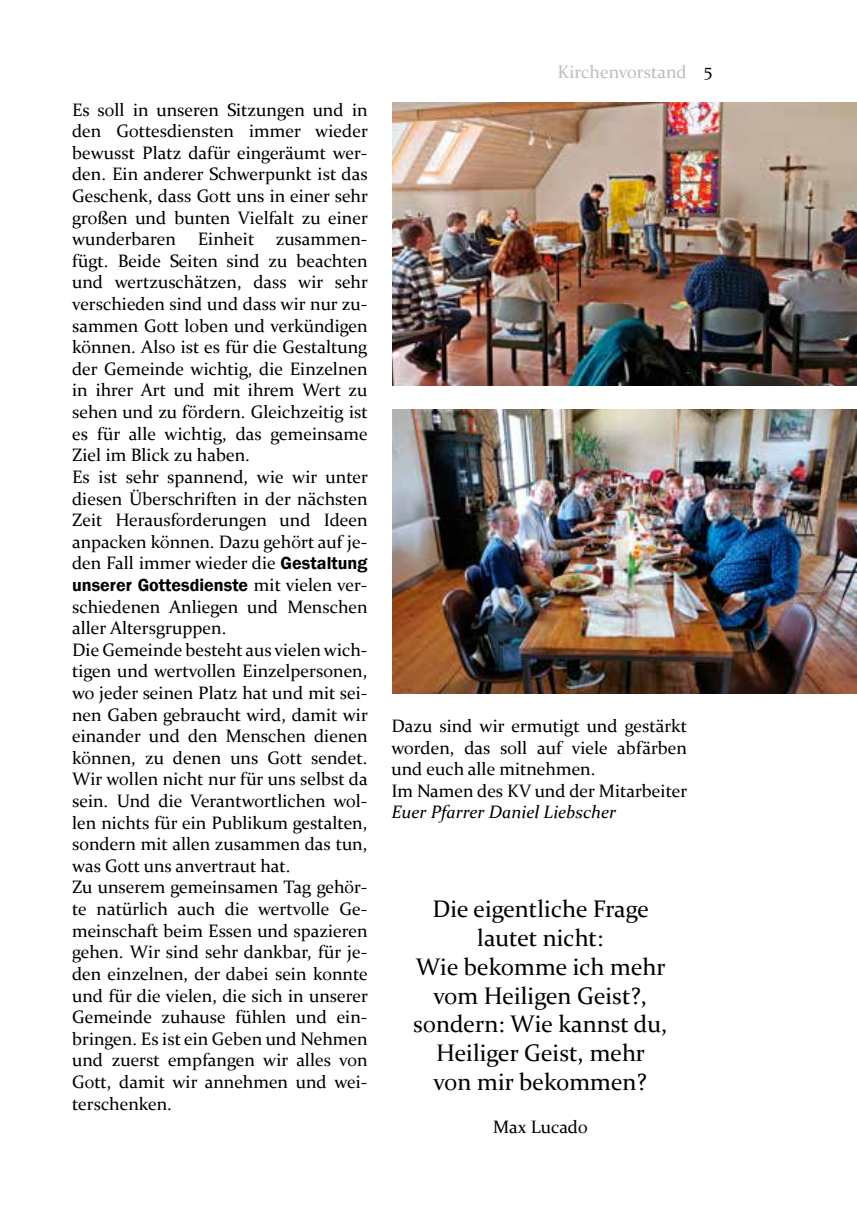
<style>
.page{position:relative;width:857px;height:1225px;background:#fff}
.page>*{position:absolute;margin:0;border:0;box-sizing:border-box;transform-origin:0 0}
.t1{font:24px/28.8px "Constantia";color:#000;text-align:center}
.t2{font:18px/21.6px "Constantia";color:#000}
.t3{font:600 18px "Franklin Gothic";color:#000}
.t4{font:italic 18px "Constantia";color:#000}
.t5{font:18px "Constantia";color:#bdbebe}
.s1{font-family:"Franklin Gothic";font-weight:600}
.s2{font-family:"Constantia";font-weight:400}
</style>
<div class="page">
<img style="left:392px;top:102px;width:464px;height:284px">
<img style="left:392px;top:410px;width:464px;height:283px">
<p class="t2" style="left:72px;top:98px;width:297px">Es soll in unseren Sitzungen und in den Gottesdiensten immer wieder bewusst Platz dafür eingeräumt wer&shy;den. Ein anderer Schwerpunkt ist das Geschenk, dass Gott uns in einer sehr großen und bunten Vielfalt zu einer wunderbaren Einheit zusammen&shy;fügt. Beide Seiten sind zu beachten und wertzuschätzen, dass wir sehr verschieden sind und dass wir nur zu&shy;sammen Gott loben und verkündigen können. Also ist es für die Gestaltung der Gemeinde wichtig, die Einzelnen in ihrer Art und mit ihrem Wert zu sehen und zu fördern. Gleichzeitig ist es für alle wichtig, das gemeinsame Ziel im Blick zu haben.<br>Es ist sehr spannend, wie wir unter diesen Überschriften in der nächsten Zeit Herausforderungen und Ideen anpacken können. Dazu gehört auf je&shy;den Fall immer wieder die <span class="s1">Gestaltung</span></p>
<p class="t3" style="left:72px;top:574px;width:296px">unserer Gottesdienste <span class="s2">mit vielen ver-</span></p>
<p class="t2" style="left:72px;top:595px;width:297px">schiedenen Anliegen und Menschen aller Altersgruppen.<br>Die Gemeinde besteht aus vielen wich&shy;tigen und wertvollen Einzelpersonen, wo jeder seinen Platz hat und mit sei&shy;nen Gaben gebraucht wird, damit wir einander und den Menschen dienen können, zu denen uns Gott sendet.<br>Wir wollen nicht nur für uns selbst da sein. Und die Verantwortlichen wol&shy;len nichts für ein Publikum gestalten, sondern mit allen zusammen das tun, was Gott uns anvertraut hat.<br>Zu unserem gemeinsamen Tag gehör&shy;te natürlich auch die wertvolle Ge&shy;meinschaft beim Essen und spazieren gehen. Wir sind sehr dankbar, für je&shy;den einzelnen, der dabei sein konnte und für die vielen, die sich in unserer Gemeinde zuhause fühlen und ein&shy;bringen. Es ist ein Geben und Nehmen und zuerst empfangen wir alles von Gott, damit wir annehmen und wei&shy;terschenken.</p>
<p class="t5" style="left:557px;top:59px;width:130px">Kirchenvorstand</p>
<p class="t2" style="left:703px;top:58px;width:10px">5</p>
<p class="t2" style="left:391px;top:714px;width:297px">Dazu sind wir ermutigt und gestärkt worden, das soll auf viele abfärben und euch alle mitnehmen.<br>Im Namen des KV und der Mitarbeiter</p>
<p class="t4" style="left:391px;top:800px;width:226px">Euer Pfarrer Daniel Liebscher</p>
<h1 class="t1" style="left:413px;top:893px;width:255px">Die eigentliche Frage lautet nicht:<br>Wie bekomme ich mehr vom Heiligen Geist?, sondern: Wie kannst du,<br>Heiliger Geist, mehr<br>von mir bekommen?</h1>
<p class="t2" style="left:493px;top:1115px;width:96px">Max Lucado</p>
</div>
